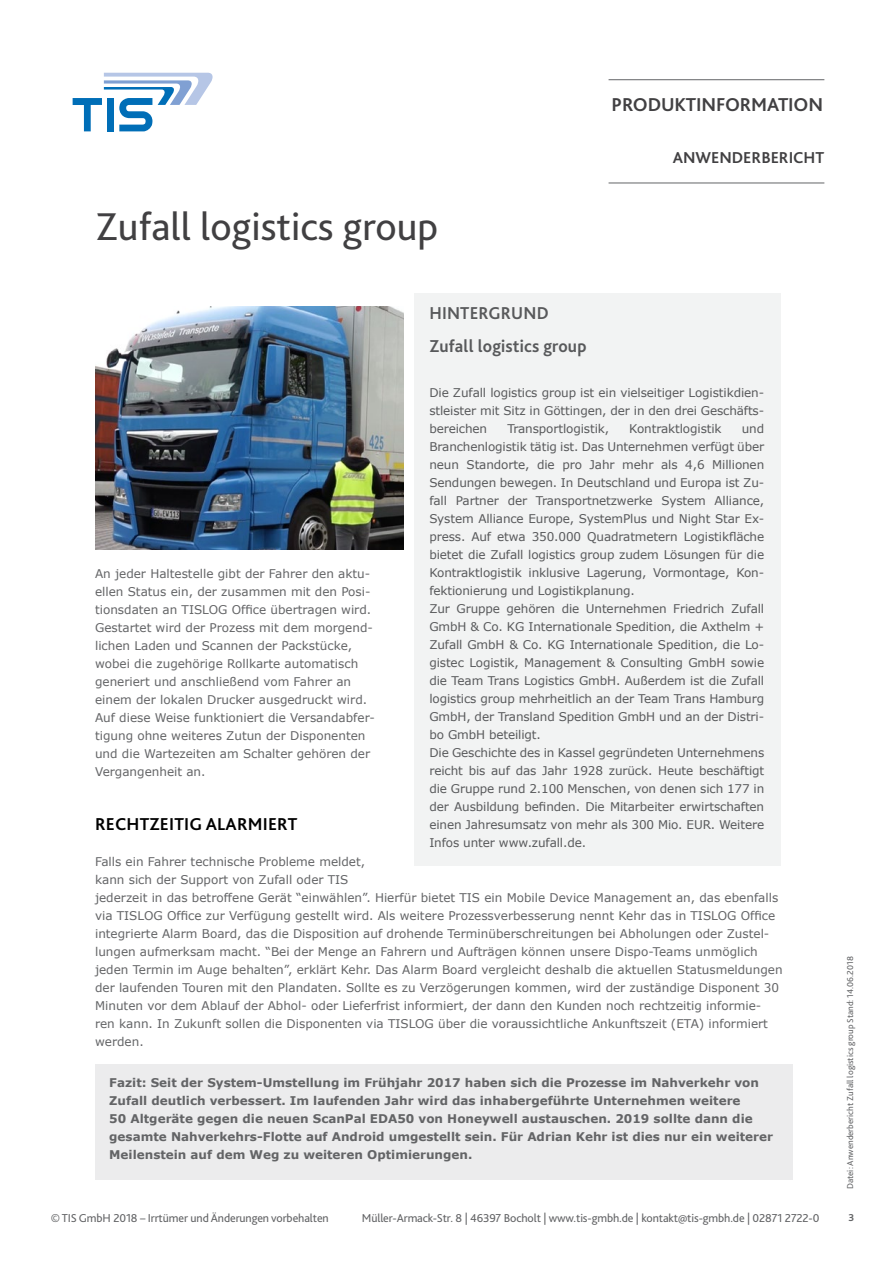
<style>
.page{position:relative;width:893px;height:1263px;background:#fff}
.page>*{position:absolute;margin:0;border:0;box-sizing:border-box;transform-origin:0 0}
.t1{font:40.5px "Bliss 2";color:#414042}
.t2{font:700 19.5px "Bliss 2";letter-spacing:-.01em;color:#414042}
.t3{font:700 18px/33px "Bliss 2";letter-spacing:.01em;color:#58595b;scale:.96 1}
.t4{font:700 18px "Bliss 2";letter-spacing:.01em;color:#000}
.t5{font:700 16.5px "Bliss 2";color:#414042}
.t6{font:12px/18px "Verdana";color:#636466}
.t7{font:12px/18px "Verdana";letter-spacing:-.01em;color:#58595b;text-align:justify}
.t8{font:700 12px/18px "Verdana";color:#636466}
.t9{font:12px "Bliss 2";letter-spacing:-.01em;color:#636466}
.t10{font:700 10.5px "Bliss 2";color:#636466}
.t11{font:9px "Bliss 2";color:#636466}
</style>
<div class="page">
<svg style="left:73px;top:73px;width:140px;height:58px"></svg>
<hr style="left:609px;top:79px;width:215px;height:1px;background:#636466">
<hr style="left:609px;top:183px;width:215px;height:1px;background:#636466">
<div style="left:414px;top:293px;width:367px;height:572px;background:#f2f3f3"></div>
<div style="left:96px;top:1064px;width:697px;height:115px;background:#ececed"></div>
<img style="left:95px;top:306px;width:308px;height:243px">
<h2 class="t2" style="left:612px;top:92px;width:213px">PRODUKTINFORMATION</h2>
<h1 class="t1" style="left:95px;top:201px;width:344px">Zufall logistics group</h1>
<h3 class="t5" style="left:673px;top:147px;width:153px">ANWENDERBERICHT</h3>
<h3 class="t3" style="left:429px;top:296px;width:165px">HINTERGRUND<br>Zufall logistics group</h3>
<p class="t7" style="left:429px;top:384px;width:336px">Die Zufall logistics group ist ein vielseitiger Logistikdien&shy;stleister mit Sitz in Göttingen, der in den drei Geschäfts&shy;bereichen</p>
<p class="t7" style="left:429px;top:420px;width:336px;text-align:left;text-indent:312px">und Branchenlogistik tätig ist. Das Unternehmen verfügt über neun Standorte, die pro Jahr mehr als 4,6 Millionen Sendungen bewegen. In Deutschland und Europa ist Zu&shy;fall Partner der Transportnetzwerke System Alliance, System Alliance Europe, SystemPlus und Night Star Ex&shy;press. Auf etwa 350.000 Quadratmetern Logistikfläche bietet die Zufall logistics group zudem Lösungen für die Kontraktlogistik inklusive Lagerung, Vormontage, Kon&shy;fektionierung und Logistikplanung.<br>Zur Gruppe gehören die Unternehmen Friedrich Zufall GmbH &amp; Co. KG Internationale Spedition, die Axthelm + Zufall GmbH &amp; Co. KG Internationale Spedition, die Lo&shy;gistec Logistik, Management &amp; Consulting GmbH sowie die Team Trans Logistics GmbH. Außerdem ist die Zufall logistics group mehrheitlich an der Team Trans Hamburg GmbH, der Transland Spedition GmbH und an der Distri&shy;bo GmbH beteiligt.<br>Die Geschichte des in Kassel gegründeten Unternehmens reicht bis auf das Jahr 1928 zurück. Heute beschäftigt die Gruppe rund 2.100 Menschen, von denen sich 177 in der Ausbildung befinden. Die Mitarbeiter erwirtschaften einen Jahresumsatz von mehr als 300 Mio. EUR. Weitere Infos unter www.zufall.de.</p>
<p class="t7" style="left:507px;top:420px;width:103px">Transportlogistik,</p>
<p class="t7" style="left:629px;top:420px;width:94px">Kontraktlogistik</p>
<p class="t6" style="left:95px;top:564px;width:282px">An jeder Haltestelle gibt der Fahrer den aktu&shy;ellen Status ein, der zusammen mit den Posi&shy;tionsdaten an TISLOG Office übertragen wird.<br>Gestartet wird der Prozess mit dem morgend&shy;lichen Laden und Scannen der Packstücke, wobei die zugehörige Rollkarte automatisch generiert und anschließend vom Fahrer an einem der lokalen Drucker ausgedruckt wird.<br>Auf diese Weise funktioniert die Versandabfer&shy;tigung ohne weiteres Zutun der Disponenten und die Wartezeiten am Schalter gehören der Vergangenheit an.</p>
<h3 class="t4" style="left:95px;top:813px;width:204px">RECHTZEITIG ALARMIERT</h3>
<p class="t6" style="left:95px;top:852px;width:689px">Falls ein Fahrer technische Probleme meldet,<br>kann sich der Support von Zufall oder TIS<br>jederzeit in das betroffene Gerät “einwählen”. Hierfür bietet TIS ein Mobile Device Management an, das ebenfalls via TISLOG Office zur Verfügung gestellt wird. Als weitere Prozessverbesserung nennt Kehr das in TISLOG Office integrierte Alarm Board, das die Disposition auf drohende Terminüberschreitungen bei Abholungen oder Zustel&shy;lungen aufmerksam macht. “Bei der Menge an Fahrern und Aufträgen können unsere Dispo-Teams unmöglich jeden Termin im Auge behalten”, erklärt Kehr. Das Alarm Board vergleicht deshalb die aktuellen Statusmeldungen der laufenden Touren mit den Plandaten. Sollte es zu Verzögerungen kommen, wird der zuständige Disponent 30<br>Minuten vor dem Ablauf der Abhol- oder Lieferfrist informiert, der dann den Kunden noch rechtzeitig informie&shy;ren kann. In Zukunft sollen die Disponenten via TISLOG über die voraussichtliche Ankunftszeit (ETA) informiert werden.</p>
<p class="t8" style="left:109px;top:1074px;width:665px">Fazit: Seit der System-Umstellung im Frühjahr 2017 haben sich die Prozesse im Nahverkehr von Zufall deutlich verbessert. Im laufenden Jahr wird das inhabergeführte Unternehmen weitere<br>50 Altgeräte gegen die neuen ScanPal EDA50 von Honeywell austauschen. 2019 sollte dann die gesamte Nahverkehrs-Flotte auf Android umgestellt sein. Für Adrian Kehr ist dies nur ein weiterer Meilenstein auf dem Weg zu weiteren Optimierungen.</p>
<p class="t11" style="left:844px;top:1189px;width:234px;rotate:-90deg">Datei: Anwenderbericht Zufall logistics group Stand: 14.06.2018</p>
<p class="t9" style="left:51px;top:1210px;width:279px">© TIS GmbH 2018 – Irrtümer und Änderungen vorbehalten</p>
<p class="t9" style="left:362px;top:1210px;width:459px">Müller-Armack-Str. 8 | 46397 Bocholt | www.tis-gmbh.de | kontakt@tis-gmbh.de | 02871 2722-0</p>
<p class="t10" style="left:848px;top:1211px;width:7px">3</p>
</div>
